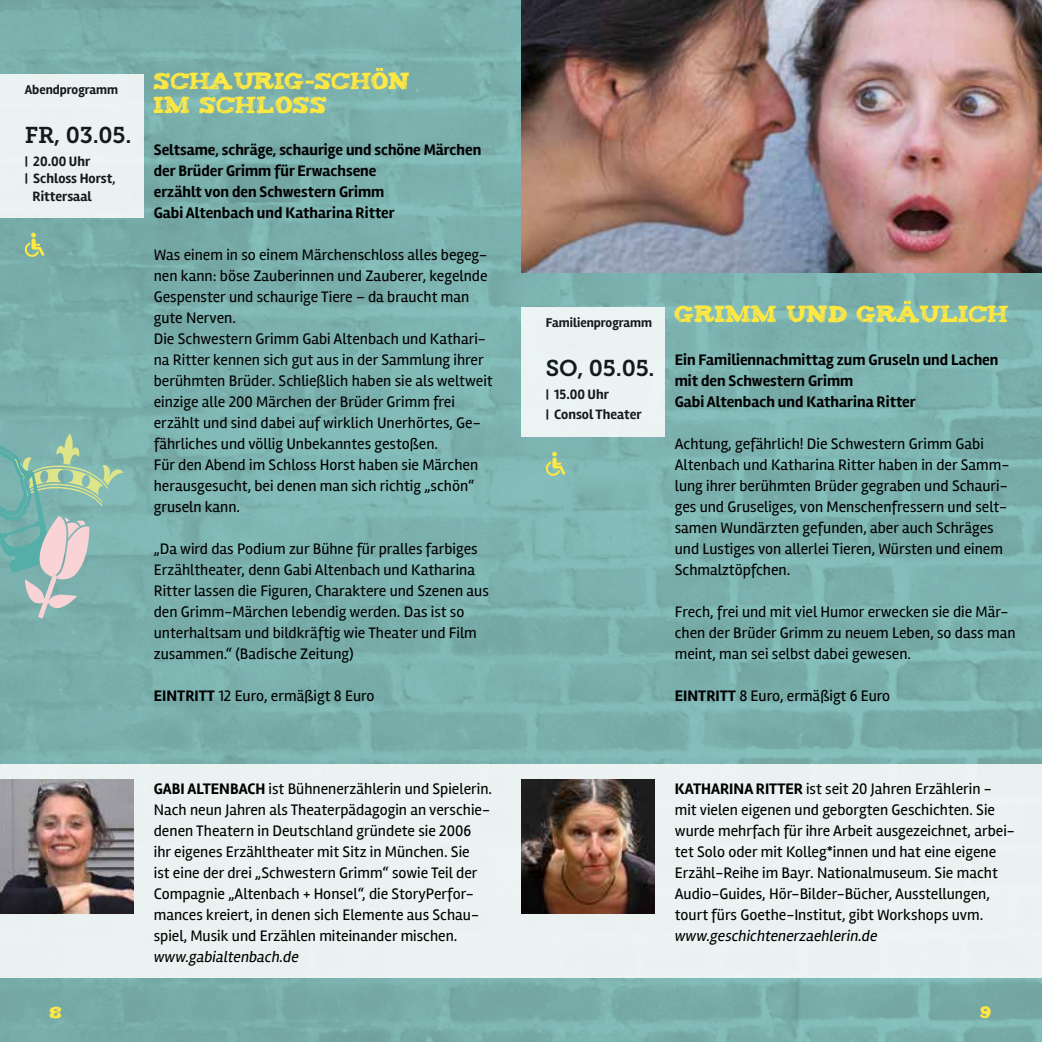
<style>
.page{position:relative;width:1042px;height:1042px;background:#fff}
.page>*{position:absolute;margin:0;border:0;box-sizing:border-box;transform-origin:0 0}
.t1{font:22.75px "Museo Slab 700";letter-spacing:-.01em;color:#000}
.t2{font:19.25px/24.5px "Tiza";color:#ffe842}
.t3{font:15.75px/21px "Rambla";color:#000}
.t4{font:700 15.75px/21px "Rambla";color:#000}
.t5{font:italic 15.75px "Rambla";color:#000}
.t6{font:700 14px/20.7px "Rambla";color:#000}
.t7{font:14px "Tiza";color:#ffe842}
.t8{font:700 13.12px "Rambla";color:#000}
.s1{font-weight:700}
</style>
<div class="page">
<div style="left:0;top:0;width:1042px;height:1042px;background:linear-gradient(to right,#7aafac,#7cb3b0)"></div>
<svg style="left:0;top:433px;width:123px;height:185px;background:#8eb9b0"></svg>
<div style="left:0;top:764px;width:1042px;height:213px;background:#eaf2f2"></div>
<div style="left:0;top:74px;width:144px;height:144px;background:#eaf2f2"></div>
<img style="left:0;top:780px;width:134px;height:134px">
<div style="left:521px;top:308px;width:144px;height:129px;background:#ebf3f3"></div>
<img style="left:521px;top:780px;width:134px;height:134px">
<img style="left:521px;top:0;width:521px;height:273px">
<svg style="left:25px;top:233px;width:20px;height:24px"></svg>
<svg style="left:546px;top:452px;width:19px;height:24px"></svg>
<p class="t8" style="left:25px;top:82px;width:95px">Abendprogramm</p>
<h1 class="t1" style="left:25px;top:122px;width:108px">FR, 03.05.</h1>
<p class="t6" style="left:25px;top:151px;width:67px">| 20.00 Uhr</p>
<p class="t6" style="left:25px;top:168px;width:92px">| Schloss Horst,</p>
<p class="t6" style="left:33px;top:186px;width:61px">Rittersaal</p>
<p class="t2" style="left:154px;top:66px;width:258px">SCHAURIG-SCHÖN<br>IM SCHLOSS</p>
<p class="t4" style="left:154px;top:139px;width:329px">Seltsame, schräge, schaurige und schöne Märchen der Brüder Grimm für Erwachsene<br>erzählt von den Schwestern Grimm<br>Gabi Altenbach und Katharina Ritter</p>
<p class="t3" style="left:154px;top:244px;width:340px">Was einem in so einem Märchenschloss alles begeg&shy;nen kann: böse Zauberinnen und Zauberer, kegelnde Gespenster und schaurige Tiere – da braucht man gute Nerven.<br>Die Schwestern Grimm Gabi Altenbach und Kathari&shy;na Ritter kennen sich gut aus in der Sammlung ihrer berühmten Brüder. Schließlich haben sie als weltweit einzige alle 200 Märchen der Brüder Grimm frei erzählt und sind dabei auf wirklich Unerhörtes, Ge&shy;fährliches und völlig Unbekanntes gestoßen.<br>Für den Abend im Schloss Horst haben sie Märchen herausgesucht, bei denen man sich richtig „schön“ gruseln kann.</p>
<p class="t3" style="left:154px;top:538px;width:336px">„Da wird das Podium zur Bühne für pralles farbiges Erzähltheater, denn Gabi Altenbach und Katharina Ritter lassen die Figuren, Charaktere und Szenen aus den Grimm-Märchen lebendig werden. Das ist so unterhaltsam und bildkräftig wie Theater und Film zusammen.“ (Badische Zeitung)</p>
<p class="t3" style="left:154px;top:685px;width:222px"><span class="s1">EINTRITT</span> 12 Euro, ermäßigt 8 Euro</p>
<p class="t3" style="left:154px;top:778px;width:340px"><span class="s1">GABI ALTENBACH</span> ist Bühnenerzählerin und Spielerin.<br>Nach neun Jahren als Theaterpädagogin an verschie&shy;denen Theatern in Deutschland gründete sie 2006 ihr eigenes Erzähltheater mit Sitz in München. Sie<br>ist eine der drei „Schwestern Grimm“ sowie Teil der Compagnie „Altenbach + Honsel“, die StoryPerfor&shy;mances kreiert, in denen sich Elemente aus Schau&shy;spiel, Musik und Erzählen miteinander mischen.</p>
<p class="t5" style="left:154px;top:947px;width:147px">www.gabialtenbach.de</p>
<p class="t8" style="left:546px;top:315px;width:108px">Familienprogramm</p>
<h1 class="t1" style="left:546px;top:355px;width:110px">SO, 05.05.</h1>
<p class="t6" style="left:546px;top:384px;width:97px">| 15.00 Uhr<br>| Consol Theater</p>
<p class="t2" style="left:675px;top:299px;width:336px">GRIMM UND GRÄULICH</p>
<p class="t4" style="left:675px;top:349px;width:325px">Ein Familiennachmittag zum Gruseln und Lachen mit den Schwestern Grimm<br>Gabi Altenbach und Katharina Ritter</p>
<p class="t3" style="left:675px;top:433px;width:336px">Achtung, gefährlich! Die Schwestern Grimm Gabi Altenbach und Katharina Ritter haben in der Samm&shy;lung ihrer berühmten Brüder gegraben und Schauri&shy;ges und Gruseliges, von Menschenfressern und selt&shy;samen Wundärzten gefunden, aber auch Schräges und Lustiges von allerlei Tieren, Würsten und einem Schmalztöpfchen.</p>
<p class="t3" style="left:675px;top:601px;width:342px">Frech, frei und mit viel Humor erwecken sie die Mär&shy;chen der Brüder Grimm zu neuem Leben, so dass man meint, man sei selbst dabei gewesen.</p>
<p class="t3" style="left:675px;top:685px;width:217px"><span class="s1">EINTRITT</span> 8 Euro, ermäßigt 6 Euro</p>
<p class="t3" style="left:675px;top:778px;width:342px"><span class="s1">KATHARINA RITTER</span> ist seit 20 Jahren Erzählerin - mit vielen eigenen und geborgten Geschichten. Sie wurde mehrfach für ihre Arbeit ausgezeichnet, arbei&shy;tet Solo oder mit Kolleg*innen und hat eine eigene Erzähl-Reihe im Bayr. Nationalmuseum. Sie macht Audio-Guides, Hör-Bilder-Bücher, Ausstellungen, tourt fürs Goethe-Institut, gibt Workshops uvm.</p>
<p class="t5" style="left:675px;top:926px;width:204px">www.geschichtenerzaehlerin.de</p>
<p class="t7" style="left:49px;top:1000px;width:14px">8</p>
<p class="t7" style="left:980px;top:1000px;width:13px">9</p>
</div>
